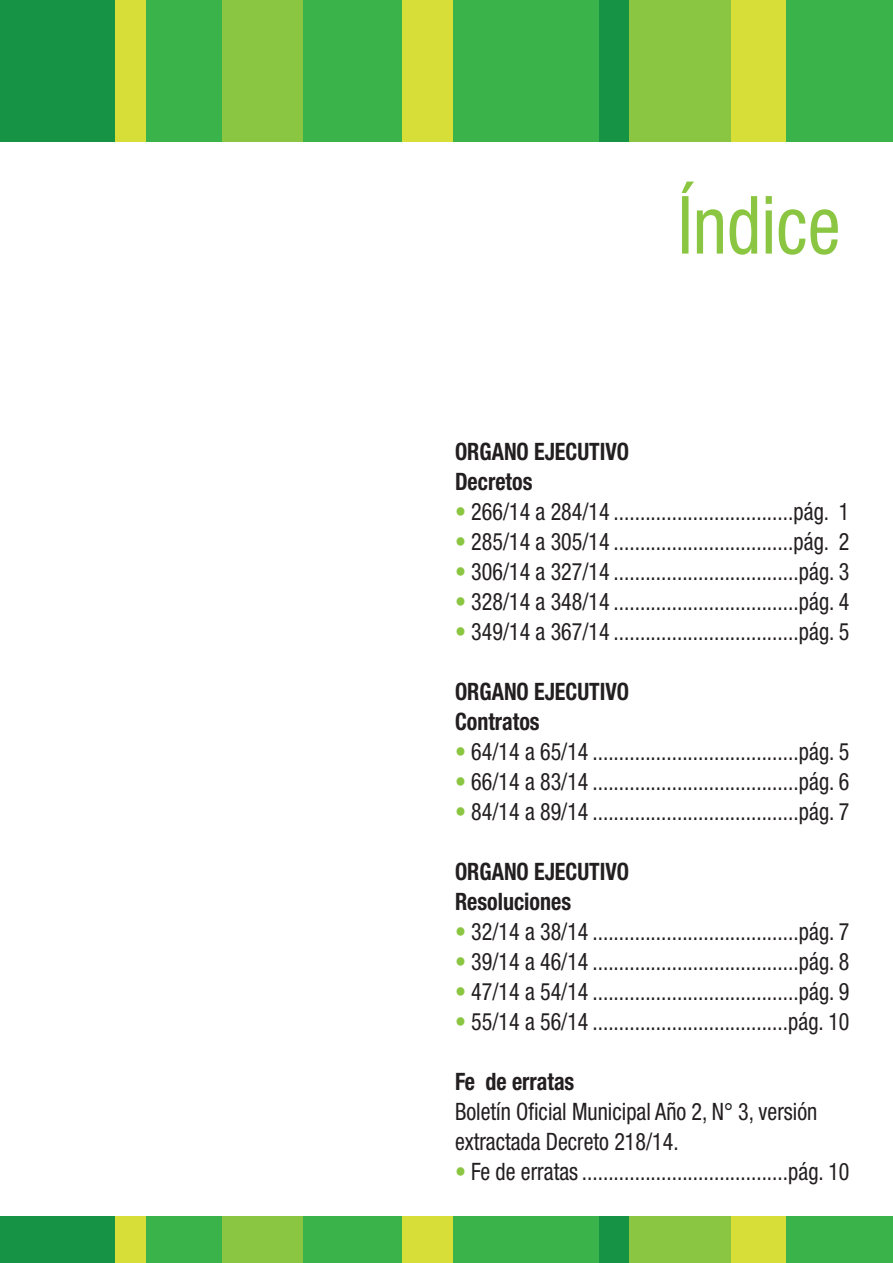
<style>
.page{position:relative;width:893px;height:1263px;background:#fff}
.page>*{position:absolute;margin:0;border:0;box-sizing:border-box;transform-origin:0 0}
.t1{font:condensed 80.55px "Helvetica Neue LT Std";color:#8bc642;scale:.92 1}
.t2{font:condensed 24px/30px "Helvetica Neue LT Std";color:#231f20;scale:.92 1}
.t3{font:700 condensed 24px "Helvetica Neue LT Std";color:#231f20;scale:.92 1}
.s1{color:#8bc642}
</style>
<div class="page">
<div style="left:0;top:1217px;width:118px;height:46px;background:#179346"></div>
<div style="left:115px;top:1217px;width:35px;height:46px;background:#d8de38"></div>
<div style="left:710px;top:1217px;width:126px;height:46px;background:#d8de38"></div>
<div style="left:786px;top:1217px;width:107px;height:46px;background:#3bb34b"></div>
<div style="left:146px;top:1217px;width:85px;height:46px;background:#3bb34b"></div>
<div style="left:223px;top:1217px;width:86px;height:46px;background:#8bc642"></div>
<div style="left:303px;top:1217px;width:127px;height:46px;background:#3bb34b"></div>
<div style="left:439px;top:1217px;width:162px;height:46px;background:#3bb34b"></div>
<div style="left:403px;top:1217px;width:50px;height:46px;background:#d8de38"></div>
<div style="left:619px;top:1217px;width:112px;height:46px;background:#8bc642"></div>
<div style="left:600px;top:1217px;width:29px;height:46px;background:#179346"></div>
<div style="left:0;top:0;width:118px;height:142px;background:#179346"></div>
<div style="left:115px;top:0;width:35px;height:142px;background:#d8de38"></div>
<div style="left:710px;top:0;width:126px;height:142px;background:#d8de38"></div>
<div style="left:786px;top:0;width:107px;height:142px;background:#3bb34b"></div>
<div style="left:146px;top:0;width:85px;height:142px;background:#3bb34b"></div>
<div style="left:223px;top:0;width:86px;height:142px;background:#8bc642"></div>
<div style="left:303px;top:0;width:127px;height:142px;background:#3bb34b"></div>
<div style="left:439px;top:0;width:162px;height:142px;background:#3bb34b"></div>
<div style="left:403px;top:0;width:50px;height:142px;background:#d8de38"></div>
<div style="left:619px;top:0;width:112px;height:142px;background:#8bc642"></div>
<div style="left:600px;top:0;width:29px;height:142px;background:#179346"></div>
<p class="t1" style="left:678px;top:178px;width:178px">Índice</p>
<p class="t3" style="left:455px;top:437px;width:191px">ORGANO EJECUTIVO</p>
<p class="t3" style="left:455px;top:467px;width:86px">Decretos</p>
<p class="t2" style="left:455px;top:497px;width:430px"><span class="s1">•</span> 266/14 a 284/14 ..................................pág. 1</p>
<p class="t2" style="left:455px;top:527px;width:430px"><span class="s1">•</span> 285/14 a 305/14 ..................................pág. 2</p>
<p class="t2" style="left:455px;top:557px;width:430px"><span class="s1">•</span> 306/14 a 327/14 ...................................pág. 3</p>
<p class="t2" style="left:455px;top:587px;width:430px"><span class="s1">•</span> 328/14 a 348/14 ...................................pág. 4</p>
<p class="t2" style="left:455px;top:617px;width:430px"><span class="s1">•</span> 349/14 a 367/14 ...................................pág. 5</p>
<p class="t3" style="left:455px;top:677px;width:191px">ORGANO EJECUTIVO</p>
<p class="t3" style="left:455px;top:707px;width:94px">Contratos</p>
<p class="t2" style="left:455px;top:737px;width:430px"><span class="s1">•</span> 64/14 a 65/14 .......................................pág. 5</p>
<p class="t2" style="left:455px;top:767px;width:430px"><span class="s1">•</span> 66/14 a 83/14 .......................................pág. 6</p>
<p class="t2" style="left:455px;top:797px;width:430px"><span class="s1">•</span> 84/14 a 89/14 .......................................pág. 7</p>
<p class="t3" style="left:455px;top:857px;width:191px">ORGANO EJECUTIVO</p>
<p class="t3" style="left:455px;top:887px;width:128px">Resoluciones</p>
<p class="t2" style="left:455px;top:917px;width:430px"><span class="s1">•</span> 32/14 a 38/14 .......................................pág. 7</p>
<p class="t2" style="left:455px;top:947px;width:430px"><span class="s1">•</span> 39/14 a 46/14 .......................................pág. 8</p>
<p class="t2" style="left:455px;top:977px;width:430px"><span class="s1">•</span> 47/14 a 54/14 .......................................pág. 9</p>
<p class="t2" style="left:455px;top:1007px;width:430px"><span class="s1">•</span> 55/14 a 56/14 .....................................pág. 10</p>
<p class="t3" style="left:455px;top:1067px;width:131px">Fe de erratas</p>
<p class="t2" style="left:455px;top:1097px;width:395px">Boletín Oficial Municipal Año 2, N° 3, versión extractada Decreto 218/14.</p>
<p class="t2" style="left:455px;top:1157px;width:430px"><span class="s1">•</span> Fe de erratas .......................................pág. 10</p>
</div>
